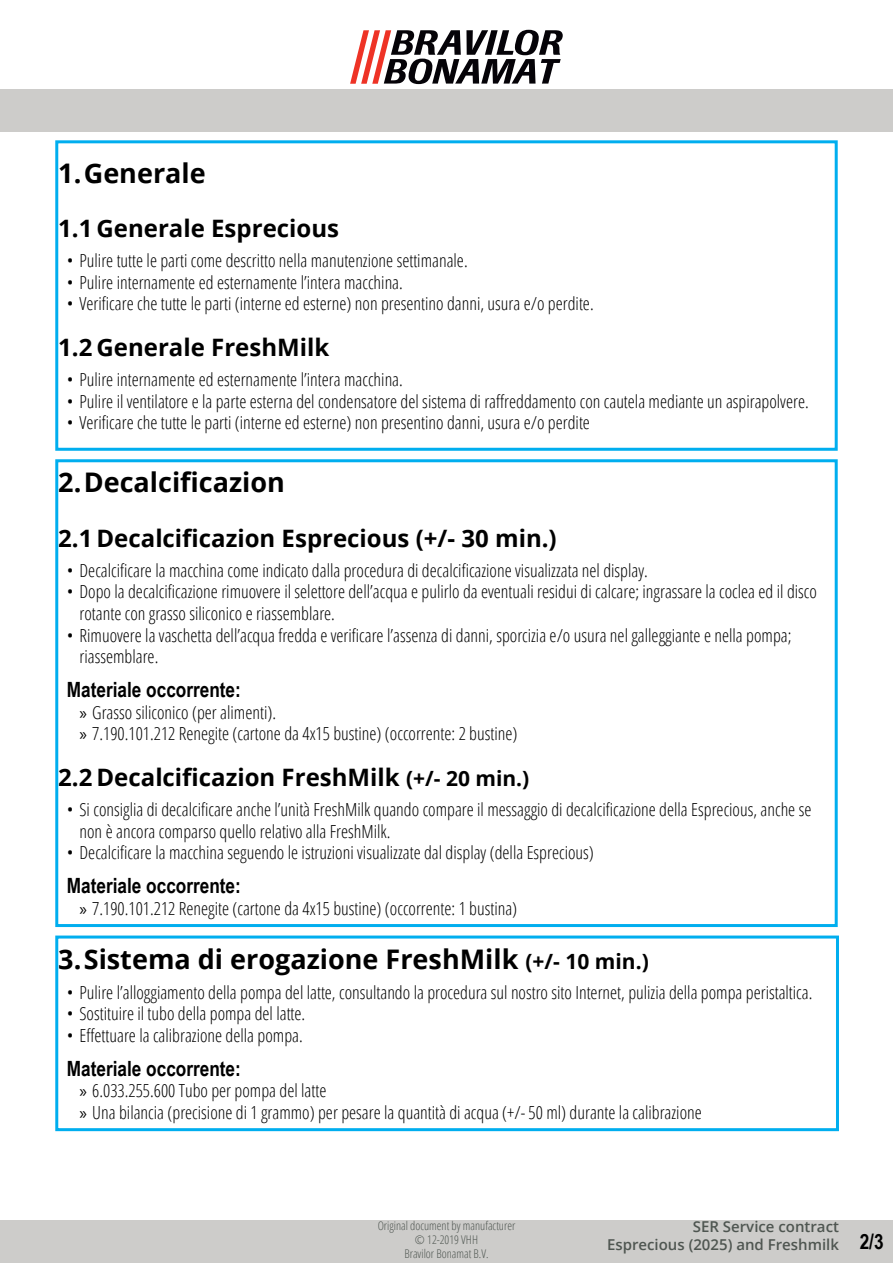
<style>
.page{position:relative;width:893px;height:1263px;background:#fff}
.page>*{position:absolute;margin:0;border:0;box-sizing:border-box;transform-origin:0 0}
.t1{font:700 27px "Open Sans";color:#000}
.t2{font:700 24px "Open Sans";color:#000}
.Kop2_copy{font:700 21px "Arial Narrow";color:#000}
.t3{font:300 condensed 18px/21.6px "Open Sans";color:#000}
.t4{font:600 15px/18px "Open Sans";color:#4f5651;text-align:right}
.t5{font:300 condensed 12px/14.4px "Open Sans";color:#4f5651;text-align:center}
.s1{font-family:"Myriad Pro";font-weight:400;font-stretch:normal}
.s2{font-size:21px}
</style>
<div class="page">
<div style="left:0;top:1220px;width:893px;height:43px;background:#cdccca"></div>
<div style="left:0;top:89px;width:893px;height:43px;background:#cdccca"></div>
<svg style="left:350px;top:30px;width:213px;height:54px"></svg>
<div style="left:55px;top:140px;width:783px;height:311px;border:3px solid #00aeef"></div>
<div style="left:55px;top:459px;width:783px;height:468px;border:3px solid #00aeef"></div>
<div style="left:55px;top:935px;width:784px;height:196px;border:3px solid #00aeef"></div>
<p class="t1" style="left:58px;top:154px;width:149px">1.Generale</p>
<p class="t2" style="left:58px;top:211px;width:282px">1.1 Generale Esprecious</p>
<p class="t3" style="left:67px;top:249px;width:402px">• Pulire tutte le parti come descritto nella manutenzione settimanale.</p>
<p class="t3" style="left:67px;top:271px;width:338px">• Pulire internamente ed esternamente l’intera macchina.</p>
<p class="t3" style="left:67px;top:292px;width:528px">• Verificare che tutte le parti (interne ed esterne) non presentino danni, usura e/o perdite.</p>
<p class="t2" style="left:58px;top:330px;width:273px">1.2 Generale FreshMilk</p>
<p class="t3" style="left:67px;top:368px;width:338px">• Pulire internamente ed esternamente l’intera macchina.</p>
<p class="t3" style="left:67px;top:390px;width:743px">• Pulire il ventilatore e la parte esterna del condensatore del sistema di raffreddamento con cautela mediante un aspirapolvere.</p>
<p class="t3" style="left:67px;top:411px;width:525px">• Verificare che tutte le parti (interne ed esterne) non presentino danni, usura e/o perdite</p>
<p class="t1" style="left:58px;top:463px;width:228px">2.Decalcificazion</p>
<p class="t2" style="left:58px;top:521px;width:500px">2.1 Decalcificazion Esprecious (+/- 30 min.)</p>
<p class="t3" style="left:67px;top:559px;width:583px">• Decalcificare la macchina come indicato dalla procedura di decalcificazione visualizzata nel display.</p>
<p class="t3" style="left:80px;top:580px;width:739px;text-indent:-13px">• Dopo la decalcificazione rimuovere il selettore dell’acqua e pulirlo da eventuali residui di calcare; ingrassare la coclea ed il disco rotante con grasso siliconico e riassemblare.</p>
<p class="t3" style="left:80px;top:624px;width:713px;text-indent:-13px">• Rimuovere la vaschetta dell’acqua fredda e verificare l’assenza di danni, sporcizia e/o usura nel galleggiante e nella pompa; riassemblare.</p>
<p class="Kop2_copy" style="left:67px;top:674px;width:176px">Materiale occorrente:</p>
<p class="t3" style="left:80px;top:701px;width:198px"><span class="s1">»</span> Grasso siliconico (per alimenti).</p>
<p class="t3" style="left:80px;top:722px;width:439px"><span class="s1">»</span> 7.190.101.212 Renegite (cartone da 4x15 bustine) (occorrente: 2 bustine)</p>
<p class="t2" style="left:58px;top:760px;width:473px">2.2 Decalcificazion FreshMilk <span class="s2">(+/- 20 min.)</span></p>
<p class="t3" style="left:80px;top:798px;width:733px;text-indent:-13px">• Si consiglia di decalcificare anche l’unità FreshMilk quando compare il messaggio di decalcificazione della Esprecious, anche se non è ancora comparso quello relativo alla FreshMilk.</p>
<p class="t3" style="left:67px;top:841px;width:529px">• Decalcificare la macchina seguendo le istruzioni visualizzate dal display (della Esprecious)</p>
<p class="Kop2_copy" style="left:67px;top:870px;width:176px">Materiale occorrente:</p>
<p class="t3" style="left:80px;top:897px;width:439px"><span class="s1">»</span> 7.190.101.212 Renegite (cartone da 4x15 bustine) (occorrente: 1 bustina)</p>
<p class="t1" style="left:58px;top:940px;width:592px">3.Sistema di erogazione FreshMilk <span class="s2">(+/- 10 min.)</span></p>
<p class="t3" style="left:67px;top:981px;width:747px">• Pulire l’alloggiamento della pompa del latte, consultando la procedura sul nostro sito Internet, pulizia della pompa peristaltica.</p>
<p class="t3" style="left:67px;top:1002px;width:240px">• Sostituire il tubo della pompa del latte.</p>
<p class="t3" style="left:67px;top:1024px;width:237px">• Effettuare la calibrazione della pompa.</p>
<p class="Kop2_copy" style="left:67px;top:1052px;width:176px">Materiale occorrente:</p>
<p class="t3" style="left:80px;top:1079px;width:248px"><span class="s1">»</span> 6.033.255.600 Tubo per pompa del latte</p>
<p class="t3" style="left:80px;top:1101px;width:624px"><span class="s1">»</span> Una bilancia (precisione di 1 grammo) per pesare la quantità di acqua (+/- 50 ml) durante la calibrazione</p>
<p class="t5" style="left:378px;top:1218px;width:139px">Original document by manufacturer © 12-2019 VHH<br>Bravilor Bonamat B.V.</p>
<p class="t4" style="left:607px;top:1217px;width:233px">SER Service contract<br>Esprecious (2025) and Freshmilk</p>
<p class="Kop2_copy" style="left:860px;top:1226px;width:25px">2/3</p>
</div>
